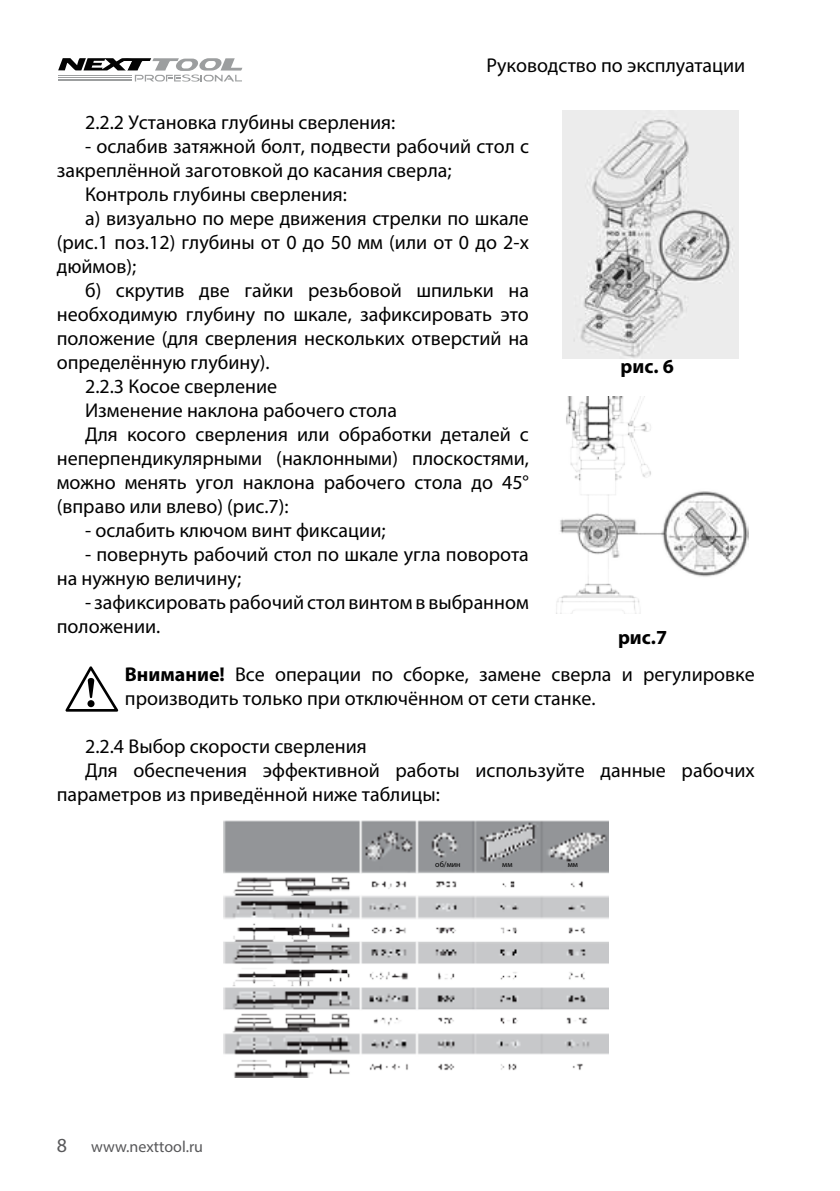
<style>
.page{position:relative;width:840px;height:1191px;background:#fff}
.page>*{position:absolute;margin:0;border:0;box-sizing:border-box;transform-origin:0 0}
.t1{font:20px/24px "Myriad Pro";color:#000}
.t2{font:700 20px "Myriad Pro";color:#000}
.t3{font:16px "Myriad Pro";color:#58585a}
.t4{font:8px "Myriad Pro";color:#000}
.s1{font-weight:700}
.s2{font-size:20px}
</style>
<div class="page">
<svg style="left:58px;top:58px;width:184px;height:24px"></svg>
<img style="left:223px;top:820px;width:384px;height:257px">
<svg style="left:65px;top:666px;width:54px;height:46px"></svg>
<img style="left:562px;top:111px;width:176px;height:247px">
<img style="left:556px;top:396px;width:192px;height:217px">
<p class="t1" style="left:486px;top:53px;width:260px">Руководство по эксплуатации</p>
<p class="t1" style="left:85px;top:110px;width:311px">2.2.2 Установка глубины сверления:</p>
<p class="t1" style="left:85px;top:134px;width:445px">- ослабив затяжной болт, подвести рабочий стол с</p>
<p class="t1" style="left:57px;top:158px;width:396px">закреплённой заготовкой до касания сверла;</p>
<p class="t1" style="left:85px;top:182px;width:263px">Контроль глубины сверления:</p>
<p class="t1" style="left:85px;top:206px;width:445px">а) визуально по мере движения стрелки по шкале</p>
<p class="t1" style="left:57px;top:230px;width:473px">(рис.1 поз.12) глубины от 0 до 50 мм (или от 0 до 2-х</p>
<p class="t1" style="left:57px;top:254px;width:81px">дюймов);</p>
<p class="t1" style="left:85px;top:278px;width:445px">б) скрутив две гайки резьбовой шпильки на</p>
<p class="t1" style="left:57px;top:302px;width:473px">необходимую глубину по шкале, зафиксировать это</p>
<p class="t1" style="left:57px;top:326px;width:473px">положение (для сверления нескольких отверстий на</p>
<p class="t1" style="left:57px;top:350px;width:214px">определённую глубину).</p>
<p class="t1" style="left:85px;top:374px;width:193px">2.2.3 Косое сверление</p>
<p class="t1" style="left:85px;top:398px;width:313px">Изменение наклона рабочего стола</p>
<p class="t1" style="left:85px;top:422px;width:445px">Для косого сверления или обработки деталей с</p>
<p class="t1" style="left:57px;top:446px;width:473px">неперпендикулярными (наклонными) плоскостями,</p>
<p class="t1" style="left:57px;top:470px;width:473px">можно менять угол наклона рабочего стола до 45°</p>
<p class="t1" style="left:57px;top:494px;width:233px">(вправо или влево) (рис.7):</p>
<p class="t1" style="left:85px;top:518px;width:302px">- ослабить ключом винт фиксации;</p>
<p class="t1" style="left:57px;top:542px;width:473px;text-indent:28px">- повернуть рабочий стол по шкале угла поворота на нужную величину;</p>
<p class="t1" style="left:57px;top:590px;width:473px;text-indent:28px">- зафиксировать рабочий стол винтом в выбранном положении.</p>
<p class="t1" style="left:125px;top:662px;width:631px"><span class="s1">Внимание!</span> Все операции по сборке, замене сверла и регулировке производить только при отключённом от сети станке.</p>
<p class="t1" style="left:85px;top:734px;width:283px">2.2.4 Выбор скорости сверления</p>
<p class="t1" style="left:85px;top:758px;width:670px">Для обеспечения эффективной работы используйте данные рабочих</p>
<p class="t1" style="left:57px;top:782px;width:384px">параметров из приведённой ниже таблицы:</p>
<p class="t2" style="left:620px;top:354px;width:55px">рис. 6</p>
<p class="t2" style="left:617px;top:624px;width:51px">рис.7</p>
<p class="t3" style="left:57px;top:1137px;width:148px"><span class="s2">8</span> www.nexttool.ru</p>
<p class="t4" style="left:435px;top:859px;width:27px">об/мин</p>
<p class="t4" style="left:502px;top:859px;width:12px">мм</p>
<p class="t4" style="left:567px;top:859px;width:12px">мм</p>
</div>
